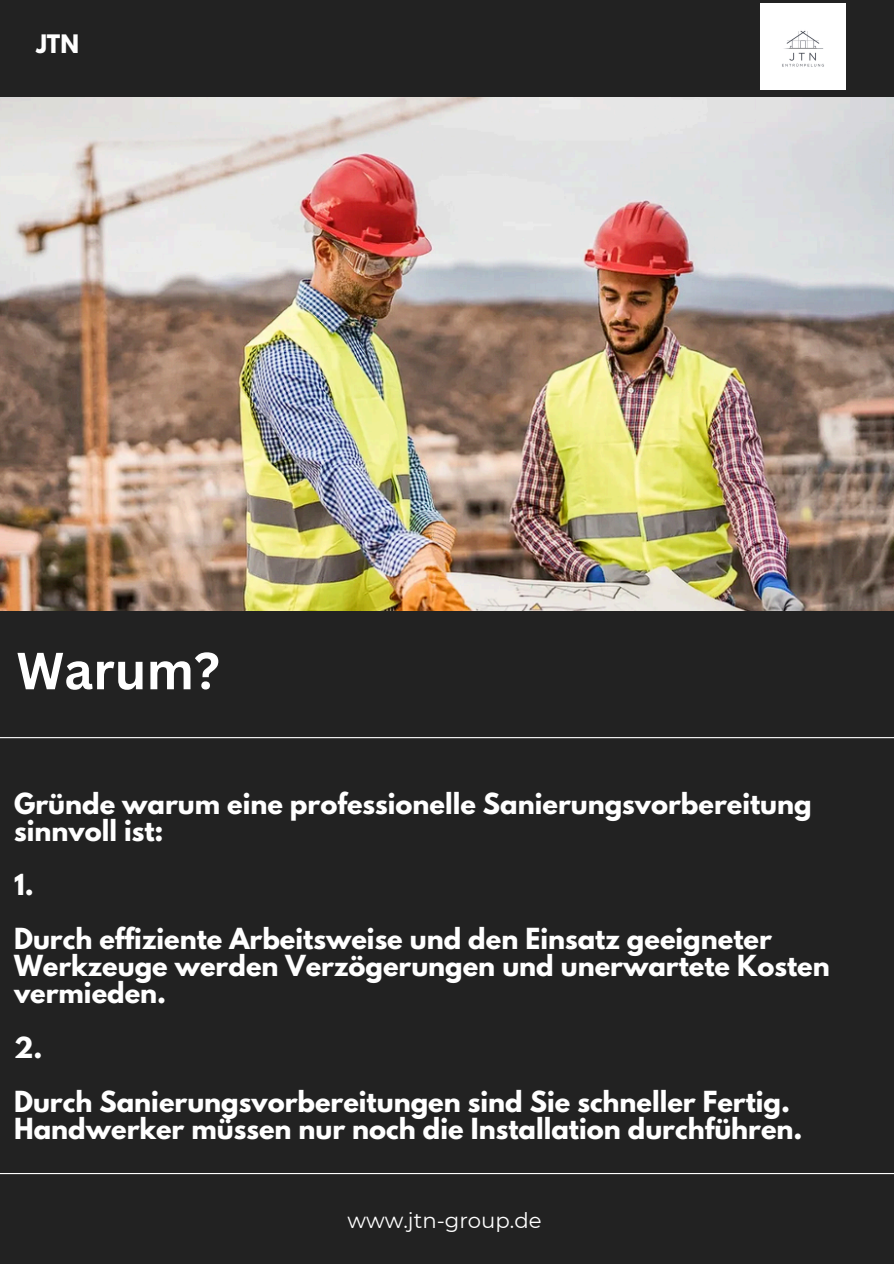
<style>
.page{position:relative;width:894px;height:1264px;background:#fff}
.page>*{position:absolute;margin:0;border:0;box-sizing:border-box;transform-origin:0 0}
.t1{font:700 51px "Canva Sans";color:#fff}
.t2{font:700 25.65px/27px "League Spartan";color:#fff}
.t3{font:700 22.5px "League Spartan";color:#fff}
.t4{font:21.15px "Montserrat";color:#fff}
</style>
<div class="page">
<div style="left:0;top:0;width:893px;height:1263px;background:#222"></div>
<hr style="left:0;top:737px;width:893px;height:1px;background:#fff">
<hr style="left:0;top:1172px;width:893px;height:2px;background:#fff">
<img style="left:0;top:98px;width:893px;height:512px">
<div style="left:760px;top:4px;width:85px;height:85px;background:#fff"></div>
<p class="t3" style="left:36px;top:33px;width:44px">JTN</p>
<h2 class="t1" style="left:16px;top:634px;width:205px">Warum?</h2>
<h2 class="t2" style="left:14px;top:793px;width:798px">Gründe warum eine professionelle Sanierungsvorbereitung sinnvoll ist:</h2>
<h2 class="t2" style="left:14px;top:874px;width:21px">1.</h2>
<h2 class="t2" style="left:14px;top:928px;width:816px">Durch effiziente Arbeitsweise und den Einsatz geeigneter<br>Werkzeuge werden Verzögerungen und unerwartete Kosten vermieden.</h2>
<h2 class="t2" style="left:14px;top:1036px;width:30px">2.</h2>
<p class="t2" style="left:14px;top:1090px;width:789px">Durch Sanierungsvorbereitungen sind Sie schneller Fertig.<br>Handwerker müssen nur noch die Installation durchführen.</p>
<h1 class="t4" style="left:347px;top:1207px;width:196px">www.jtn-group.de</h1>
</div>
